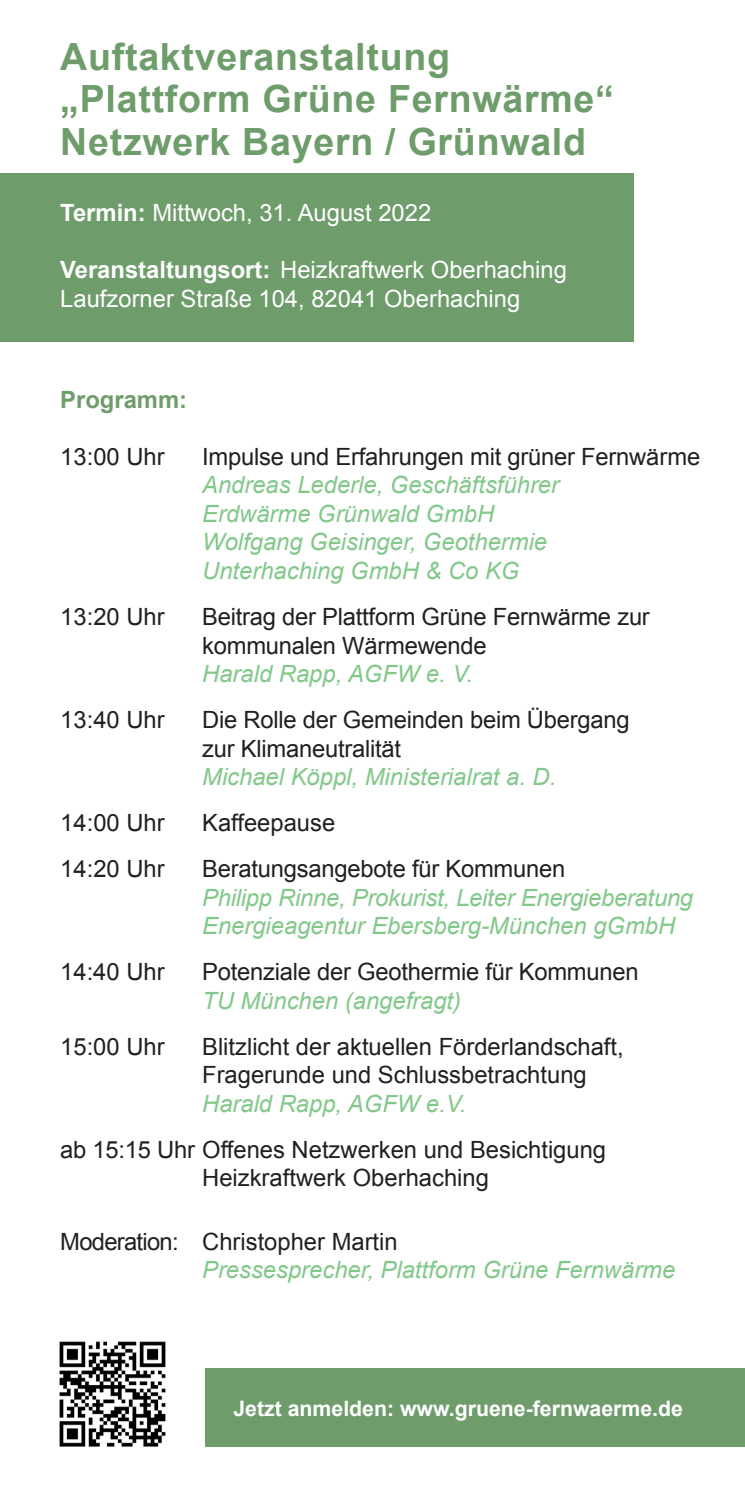
<style>
.page{position:relative;width:745px;height:1489px;background:#fff}
.page>*{position:absolute;margin:0;border:0;box-sizing:border-box;transform-origin:0 0}
.t1{font:700 37.5px/42.5px "Arial";letter-spacing:.02em;color:#6e9d6b}
.t2{font:23.75px/28.5px "Arial";letter-spacing:-.01em;color:#231f20}
.t3{font:italic 23.75px/28.5px "Arial";color:#83c88b}
.t4{font:23.75px/28.5px "Arial";color:#fff}
.t5{font:700 23.75px "Arial";color:#6e9d6b}
.t6{font:700 21.25px "Arial";color:#fff}
.s1{font-weight:700}
</style>
<div class="page">
<div style="left:0;top:174px;width:632px;height:168px;background:#6e9d6b"></div>
<div style="left:204px;top:1367px;width:540px;height:79px;background:#6e9d6b"></div>
<img style="left:59px;top:1341px;width:107px;height:106px">
<h1 class="t1" style="left:60px;top:37px;width:554px">Auftaktveranstaltung „Plattform Grüne Fernwärme“<br>Netzwerk Bayern / Grünwald</h1>
<p class="t4" style="left:60px;top:199px;width:372px"><span class="s1">Termin:</span> Mittwoch, 31. August 2022</p>
<p class="t4" style="left:60px;top:256px;width:508px"><span class="s1">Veranstaltungsort:</span> Heizkraftwerk Oberhaching<br>Laufzorner Straße 104, 82041 Oberhaching</p>
<p class="t5" style="left:60px;top:384px;width:128px">Programm:</p>
<p class="t2" style="left:60px;top:442px;width:106px">13:00 Uhr</p>
<p class="t2" style="left:202px;top:442px;width:499px">Impulse und Erfahrungen mit grüner Fernwärme</p>
<p class="t3" style="left:202px;top:471px;width:358px">Andreas Lederle, Geschäftsführer<br>Erdwärme Grünwald GmbH<br>Wolfgang Geisinger, Geothermie<br>Unterhaching GmbH &amp; Co KG</p>
<p class="t2" style="left:60px;top:602px;width:106px">13:20 Uhr</p>
<p class="t2" style="left:202px;top:602px;width:449px">Beitrag der Plattform Grüne Fernwärme zur kommunalen Wärmewende</p>
<p class="t3" style="left:202px;top:659px;width:272px">Harald Rapp, AGFW e. V.</p>
<p class="t2" style="left:60px;top:705px;width:106px">13:40 Uhr</p>
<p class="t2" style="left:202px;top:705px;width:429px">Die Rolle der Gemeinden beim Übergang zur Klimaneutralität</p>
<p class="t3" style="left:202px;top:762px;width:355px">Michael Köppl, Ministerialrat a. D.</p>
<p class="t2" style="left:60px;top:808px;width:106px">14:00 Uhr</p>
<p class="t2" style="left:202px;top:808px;width:134px">Kaffeepause</p>
<p class="t2" style="left:60px;top:854px;width:106px">14:20 Uhr</p>
<p class="t2" style="left:202px;top:854px;width:364px">Beratungsangebote für Kommunen</p>
<p class="t3" style="left:202px;top:883px;width:492px">Philipp Rinne, Prokurist, Leiter Energieberatung<br>Energieagentur Ebersberg-München gGmbH</p>
<p class="t2" style="left:60px;top:957px;width:106px">14:40 Uhr</p>
<p class="t2" style="left:202px;top:957px;width:438px">Potenziale der Geothermie für Kommunen</p>
<p class="t3" style="left:202px;top:986px;width:260px">TU München (angefragt)</p>
<p class="t2" style="left:60px;top:1032px;width:106px">15:00 Uhr</p>
<p class="t2" style="left:202px;top:1032px;width:423px">Blitzlicht der aktuellen Förderlandschaft,<br>Fragerunde und Schlussbetrachtung</p>
<p class="t3" style="left:202px;top:1089px;width:265px">Harald Rapp, AGFW e.V.</p>
<p class="t2" style="left:202px;top:1135px;width:405px;text-indent:-142px">ab 15:15 Uhr Offenes Netzwerken und Besichtigung<br>Heizkraftwerk Oberhaching</p>
<p class="t2" style="left:60px;top:1227px;width:339px">Moderation: Christopher Martin</p>
<p class="t3" style="left:202px;top:1255px;width:474px">Pressesprecher, Plattform Grüne Fernwärme</p>
<p class="t6" style="left:233px;top:1394px;width:451px">Jetzt anmelden: www.gruene-fernwaerme.de</p>
</div>
